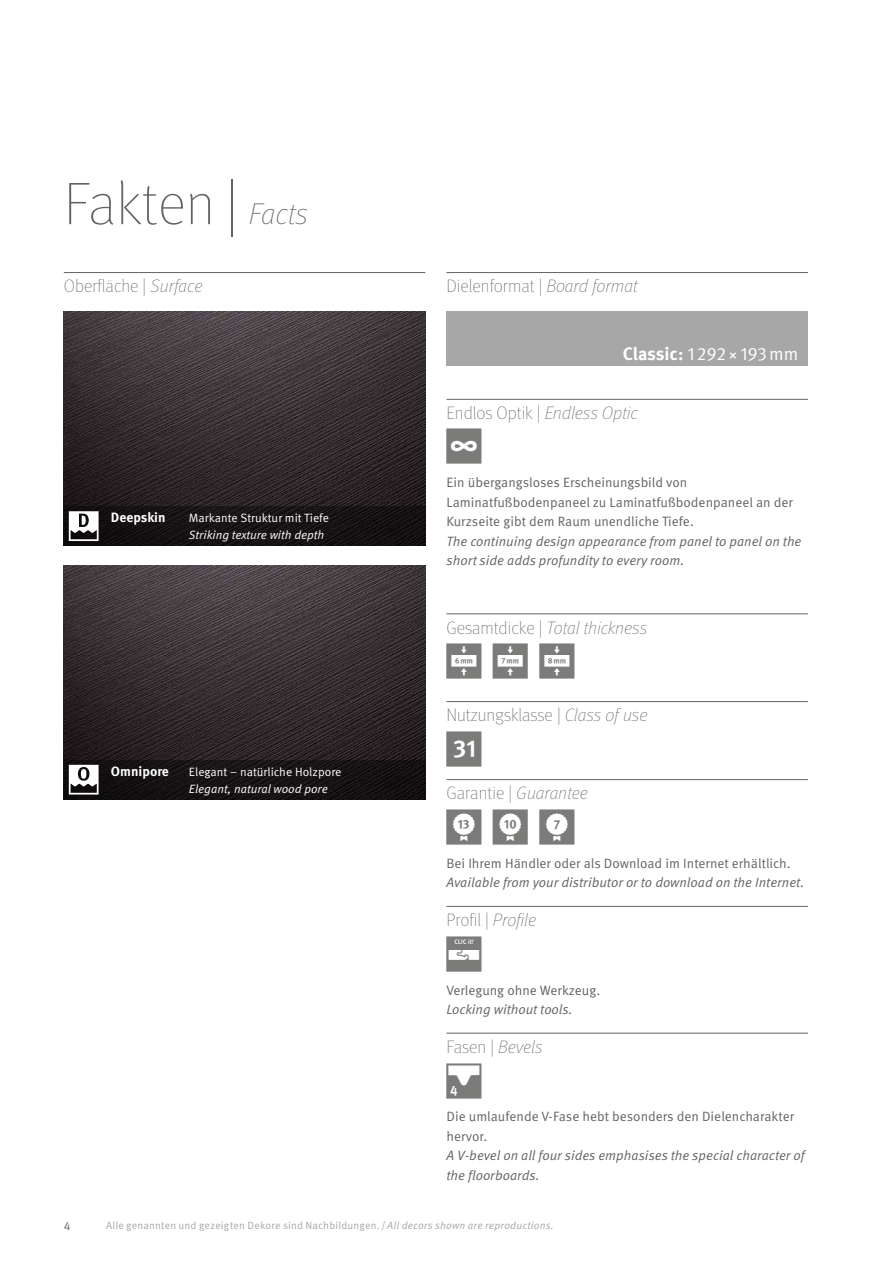
<style>
.page{position:relative;width:893px;height:1263px;background:#fff}
.page>*{position:absolute;margin:0;border:0;box-sizing:border-box;transform-origin:0 0}
.t1{font:100 60px "Meta Pro";color:#636362}
.t2{font:35.1px "Icons ERP";color:#7b7b7a}
.t3{font:100 18px "Meta Pro";color:#636362}
.t4{font:italic 100 18px "Meta Pro";letter-spacing:-.005em;color:#636362}
.t5{font:18px "Meta Pro";color:#fff}
.t6{font:13.5px/19.5px "Meta Pro";color:#636362}
.t7{font:italic 13.5px/19.5px "Meta Pro";color:#636362}
.t8{font:700 13.5px "Meta Pro";color:#fff}
.t9{font:12px "Meta Pro";color:#fff}
.t10{font:italic 12px "Meta Pro";color:#fff}
.t11{font:12px "Meta Pro";color:#636362}
.t12{font:10.5px "Meta Pro";letter-spacing:.015em;color:#a7a7a8}
.s1{font-style:italic;font-size:30px}
.s2{font-style:italic}
.s3{font-weight:700}
.s4{font-style:normal}
</style>
<div class="page">
<hr style="left:64px;top:272px;width:361px;height:1px;background:#636362">
<hr style="left:446px;top:613px;width:362px;height:1px;background:#636362">
<hr style="left:446px;top:779px;width:362px;height:1px;background:#636362">
<hr style="left:446px;top:701px;width:362px;height:1px;background:#636362">
<hr style="left:446px;top:906px;width:362px;height:1px;background:#636362">
<hr style="left:446px;top:1033px;width:362px;height:1px;background:#636362">
<hr style="left:446px;top:399px;width:362px;height:1px;background:#636362">
<hr style="left:446px;top:272px;width:362px;height:1px;background:#636362">
<div style="left:447px;top:312px;width:361px;height:54px;background:#a7a7a8"></div>
<img style="left:64px;top:312px;width:361px;height:194px">
<svg style="left:64px;top:506px;width:361px;height:40px;background:#161213"></svg>
<svg style="left:69px;top:511px;width:29px;height:30px"></svg>
<img style="left:64px;top:565px;width:361px;height:195px">
<svg style="left:64px;top:760px;width:361px;height:39px;background:#161314"></svg>
<svg style="left:69px;top:765px;width:29px;height:29px"></svg>
<h1 class="t1" style="left:64px;top:162px;width:246px">Fakten | <span class="s1">Facts</span></h1>
<h3 class="t3" style="left:64px;top:274px;width:140px">Oberfläche | <span class="s2">Surface</span></h3>
<p class="t8" style="left:111px;top:507px;width:56px">Deepskin</p>
<p class="t9" style="left:189px;top:511px;width:142px">Markante Struktur mit Tiefe</p>
<p class="t10" style="left:189px;top:528px;width:137px">Striking texture with depth</p>
<p class="t8" style="left:111px;top:761px;width:59px">Omnipore</p>
<p class="t9" style="left:189px;top:765px;width:154px">Elegant – natürliche Holzpore</p>
<p class="t10" style="left:189px;top:781px;width:140px">Elegant, natural wood pore</p>
<h3 class="t3" style="left:446px;top:274px;width:193px">Dielenformat | <span class="s2">Board format</span></h3>
<h3 class="t5" style="left:623px;top:342px;width:177px"><span class="s3">Classic:</span> 1292×193mm</h3>
<h3 class="t3" style="left:446px;top:401px;width:193px">Endlos Optik | <span class="s2">Endless Optic</span></h3>
<h2 class="t2" style="left:447px;top:429px;width:37px">E</h2>
<p class="t6" style="left:447px;top:473px;width:348px">Ein übergangsloses Erscheinungsbild von<br>Laminatfußbodenpaneel zu Laminatfußbodenpaneel an der<br>Kurzseite gibt dem Raum unendliche Tiefe.</p>
<p class="t7" style="left:447px;top:532px;width:356px">The continuing design appearance from panel to panel on the short side adds profundity to every room.</p>
<h3 class="t4" style="left:446px;top:615px;width:202px"><span class="s4">Gesamtdicke |</span> Total thickness</h3>
<h2 class="t2" style="left:446px;top:644px;width:130px">6 7 8</h2>
<h3 class="t3" style="left:446px;top:703px;width:203px">Nutzungsklasse | <span class="s2">Class of use</span></h3>
<h2 class="t2" style="left:446px;top:731px;width:37px">W</h2>
<h3 class="t3" style="left:446px;top:781px;width:143px">Garantie | <span class="s2">Guarantee</span></h3>
<h2 class="t2" style="left:446px;top:809px;width:130px">f m k</h2>
<p class="t6" style="left:446px;top:853px;width:346px">Bei Ihrem Händler oder als Download im Internet erhältlich.</p>
<p class="t7" style="left:446px;top:873px;width:359px">Available from your distributor or to download on the Internet.</p>
<h3 class="t3" style="left:446px;top:908px;width:91px">Profil | <span class="s2">Profile</span></h3>
<h2 class="t2" style="left:446px;top:936px;width:37px">Q</h2>
<p class="t6" style="left:446px;top:980px;width:155px">Verlegung ohne Werkzeug.</p>
<p class="t7" style="left:446px;top:1000px;width:128px">Locking without tools.</p>
<h3 class="t3" style="left:446px;top:1034px;width:98px">Fasen | <span class="s2">Bevels</span></h3>
<h2 class="t2" style="left:446px;top:1063px;width:37px">y</h2>
<p class="t6" style="left:446px;top:1107px;width:349px">Die umlaufende V-Fase hebt besonders den Dielencharakter hervor.</p>
<p class="t7" style="left:446px;top:1146px;width:360px">A V-bevel on all four sides emphasises the special character of the floorboards.</p>
<p class="t11" style="left:64px;top:1218px;width:8px">4</p>
<p class="t12" style="left:106px;top:1218px;width:449px">Alle genannten und gezeigten Dekore sind Nachbildungen./<span class="s2">All decors shown are reproductions.</span></p>
</div>
